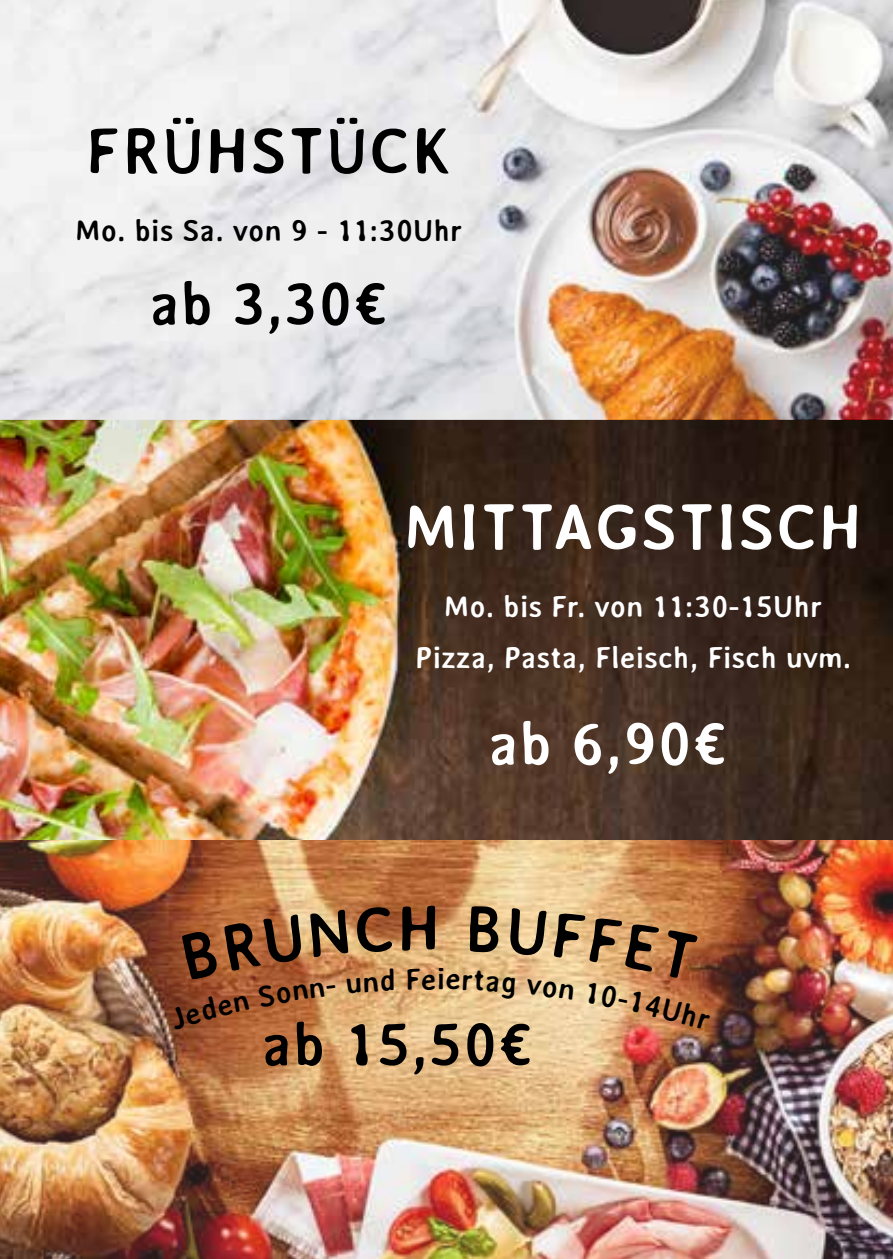
<style>
.page{position:relative;width:893px;height:1259px;background:#fff}
.page>*{position:absolute;margin:0;border:0;box-sizing:border-box;transform-origin:0 0}
.t1{font:700 64.5px "Averia Sans";letter-spacing:.02em;color:#fff}
.t2{font:700 64.5px "Averia Sans";letter-spacing:.02em;color:#000}
.t3{font:700 59.7px "Averia Sans";color:#000}
.t4{font:700 59.7px "Averia Sans";color:#fff}
.t5{font:700 30px/51.6px "Averia Sans";color:#fff;text-align:center}
.t6{font:700 30px "Averia Sans";color:#000}
</style>
<div class="page">
<img style="left:0;top:0;width:893px;height:1259px">
<svg style="left:402px;top:905px;width:34px;height:45px;background:#bf7d4c"></svg>
<svg style="left:169px;top:906px;width:226px;height:123px;background:#bc794a"></svg>
<svg style="left:408px;top:968px;width:12px;height:21px"></svg>
<svg style="left:447px;top:906px;width:263px;height:124px;background:#dfb07c"></svg>
<h1 class="t2" style="left:85px;top:115px;width:368px">FRÜHSTÜCK</h1>
<p class="t6" style="left:76px;top:213px;width:388px">Mo. bis Sa. von 9 - 11:30Uhr</p>
<h2 class="t3" style="left:149px;top:270px;width:241px">ab 3,30€</h2>
<h1 class="t1" style="left:404px;top:491px;width:459px">MITTAGSTISCH</h1>
<p class="t5" style="left:415px;top:580px;width:438px">Mo. bis Fr. von 11:30-15Uhr<br>Pizza, Pasta, Fleisch, Fisch uvm.</p>
<h2 class="t4" style="left:488px;top:710px;width:241px">ab 6,90€</h2>
<p class="t6" style="left:421px;top:962px;width:26px">ei</p>
<h2 class="t3" style="left:261px;top:1011px;width:274px">ab 15,50€</h2>
</div>
